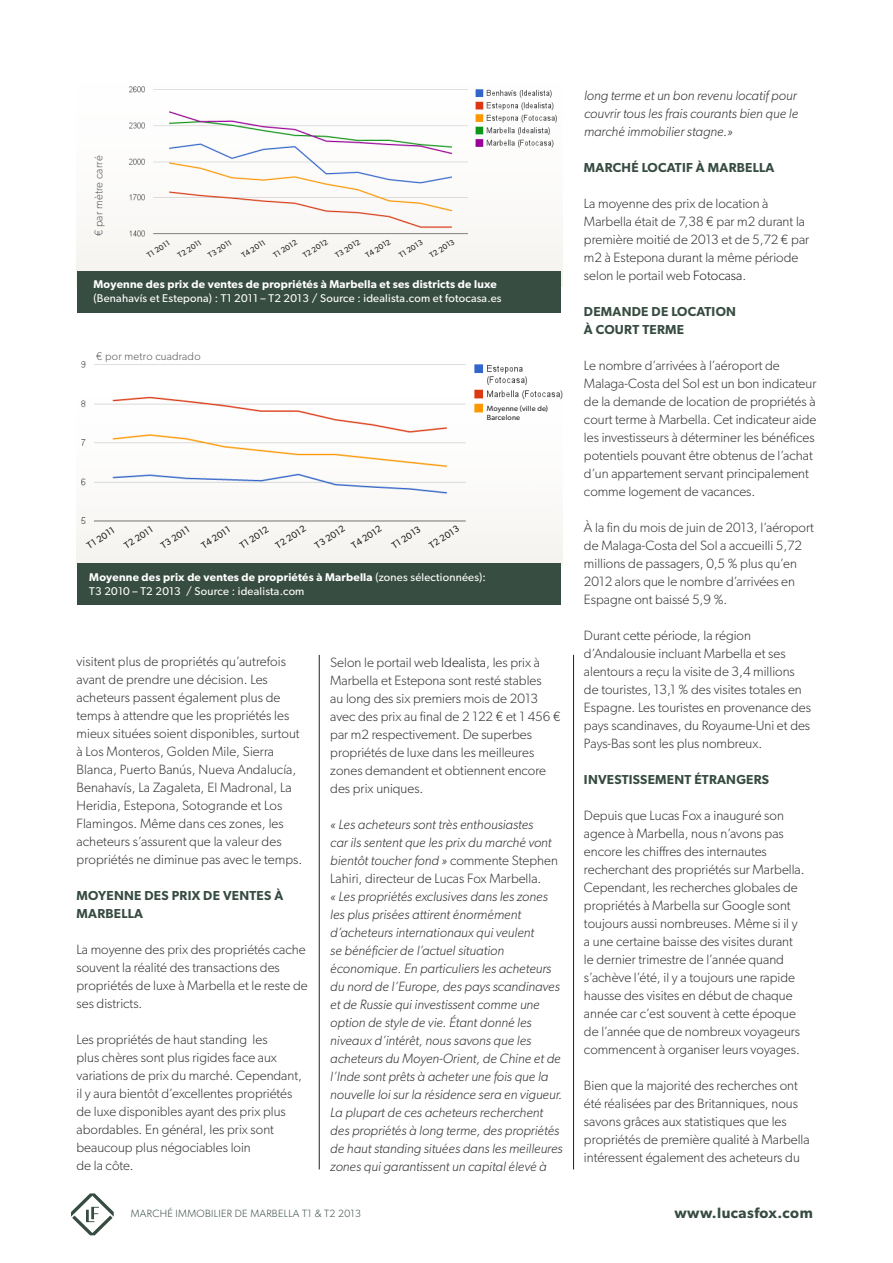
<style>
.page{position:relative;width:893px;height:1263px;background:#fff}
.page>*{position:absolute;margin:0;border:0;box-sizing:border-box;transform-origin:0 0}
.t1{font:600 15px "Gibson";letter-spacing:.03em;color:#374c41}
.t2{font:300 13.5px/18px "Gibson";color:#333}
.t3{font:italic 300 13.5px/18px "Gibson";color:#333}
.t4{font:600 13.05px/18px "Gibson";letter-spacing:.02em;color:#374c41}
.t5{font:11.25px/13.5px "Gibson";letter-spacing:.02em;color:#fff}
.t6{font:600 11.25px "Gibson";letter-spacing:.02em;color:#fff}
.t7{font:300 11.25px "Gibson";letter-spacing:.02em;color:#57585a}
.t8{font:300 10.5px "Gibson";letter-spacing:.03em;color:#374c41}
.t9{font:9.45px "Gibson";color:#231f20}
.t10{font:7.8px "Gibson";color:#231f20}
.t11{font:7.5px/9px "Gibson";letter-spacing:.02em;color:#231f20}
.s1{font-weight:600}
.s2{font-weight:400}
.s3{color:#231f20}
.s4{font-style:normal}
</style>
<div class="page">
<div style="left:77px;top:52px;width:485px;height:235px;background:#fcfcfb"></div>
<div style="left:77px;top:370px;width:485px;height:196px;background:#f6f5f1"></div>
<div style="left:78px;top:271px;width:483px;height:42px;background:#384d42"></div>
<div style="left:78px;top:563px;width:483px;height:42px;background:#384d42"></div>
<hr style="left:319px;top:655px;width:1px;height:514px;background:#231f20">
<hr style="left:573px;top:655px;width:1px;height:514px;background:#231f20">
<img style="left:129px;top:86px;width:434px;height:152px">
<img style="left:76px;top:361px;width:487px;height:163px">
<svg style="left:71px;top:1193px;width:43px;height:42px"></svg>
<p class="t7" style="left:92px;top:236px;width:83px;rotate:-90deg">€ par mètre carré</p>
<p class="t10" style="left:145px;top:252px;width:27px;rotate:-33deg">T1 2011</p>
<p class="t10" style="left:176px;top:252px;width:28px;rotate:-33deg">T2 2011</p>
<p class="t10" style="left:206px;top:252px;width:28px;rotate:-33deg">T3 2011</p>
<p class="t10" style="left:240px;top:252px;width:28px;rotate:-33deg">T4 2011</p>
<p class="t10" style="left:271px;top:252px;width:28px;rotate:-33deg">T1 2012</p>
<p class="t10" style="left:301px;top:252px;width:29px;rotate:-33deg">T2 2012</p>
<p class="t10" style="left:334px;top:252px;width:29px;rotate:-33deg">T3 2012</p>
<p class="t10" style="left:364px;top:252px;width:29px;rotate:-33deg">T4 2012</p>
<p class="t10" style="left:397px;top:252px;width:28px;rotate:-33deg">T1 2013</p>
<p class="t10" style="left:428px;top:252px;width:29px;rotate:-33deg">T2 2013</p>
<p class="t5" style="left:94px;top:277px;width:410px"><span class="s1">Moyenne des prix de ventes de propriétés à Marbella et ses districts de luxe </span>(Benahavís et Estepona) : T1 2011 – T2 2013 / Source : idealista.com et fotocasa.es</p>
<p class="t7" style="left:96px;top:349px;width:106px">€ por metro cuadrado</p>
<p class="t11" style="left:487px;top:404px;width:63px">Moyenne (ville de)<br>Barcelone</p>
<p class="t9" style="left:85px;top:541px;width:32px;rotate:-33deg">T1 2011</p>
<p class="t9" style="left:122px;top:541px;width:34px;rotate:-33deg">T2 2011</p>
<p class="t9" style="left:159px;top:541px;width:34px;rotate:-33deg">T3 2011</p>
<p class="t9" style="left:199px;top:541px;width:34px;rotate:-33deg">T4 2011</p>
<p class="t9" style="left:237px;top:541px;width:34px;rotate:-33deg">T1 2012</p>
<p class="t9" style="left:273px;top:541px;width:35px;rotate:-33deg">T2 2012</p>
<p class="t9" style="left:313px;top:541px;width:35px;rotate:-33deg">T3 2012</p>
<p class="t9" style="left:349px;top:541px;width:35px;rotate:-33deg">T4 2012</p>
<p class="t9" style="left:390px;top:541px;width:34px;rotate:-33deg">T1 2013</p>
<p class="t9" style="left:427px;top:541px;width:35px;rotate:-33deg">T2 2013</p>
<p class="t6" style="left:89px;top:571px;width:398px">Moyenne des prix de ventes de propriétés à Marbella <span class="s2">(zones sélectionnées):</span></p>
<p class="t5" style="left:89px;top:584px;width:217px">T3 2010 – T2 2013 / Source : idealista.com</p>
<p class="t2" style="left:77px;top:652px;width:227px">visitent plus de propriétés qu’autrefois avant de prendre une décision. Les acheteurs passent également plus de temps à attendre que les propriétés les mieux situées soient disponibles, surtout à Los Monteros, Golden Mile, Sierra Blanca, Puerto Banús, Nueva Andalucía, Benahavís, La Zagaleta, El Madronal, La Heridia, Estepona, Sotogrande et Los Flamingos. Même dans ces zones, les acheteurs s’assurent que la valeur des propriétés ne diminue pas avec le temps.</p>
<p class="t4" style="left:77px;top:886px;width:208px">MOYENNE DES PRIX DE VENTES À<br>MARBELLA</p>
<p class="t2" style="left:77px;top:940px;width:233px">La moyenne des prix des propriétés cache souvent la réalité des transactions des propriétés de luxe à Marbella et le reste de ses districts.</p>
<p class="t2" style="left:77px;top:1030px;width:227px">Les propriétés de haut standing les<br>plus chères sont plus rigides face aux variations de prix du marché. Cependant, il y aura bientôt d’excellentes propriétés de luxe disponibles ayant des prix plus abordables. En général, les prix sont beaucoup plus négociables loin</p>
<p class="t2" style="left:77px;top:1156px;width:59px">de la côte.</p>
<p class="t2" style="left:330px;top:653px;width:232px">Selon le portail web <span class="s3">Idealista</span>, les prix à Marbella et Estepona sont resté stables<br>au long des six premiers mois de 2013 avec des prix au final de 2 122 € et 1 456 € par m2 respectivement. De superbes propriétés de luxe dans les meilleures zones demandent et obtiennent encore des prix uniques.</p>
<p class="t3" style="left:330px;top:815px;width:234px">« Les acheteurs sont très enthousiastes<br>car ils sentent que les prix du marché vont bientôt toucher fond » <span class="s4">commente Stephen Lahiri, directeur de Lucas Fox Marbella.<br></span>« Les propriétés exclusives dans les zones les plus prisées attirent énormément d’acheteurs internationaux qui veulent<br>se bénéficier de l’actuel situation économique. En particuliers les acheteurs du nord de l’Europe, des pays scandinaves et de Russie qui investissent comme une option de style de vie. Étant donné les niveaux d’intérêt, nous savons que les acheteurs du Moyen-Orient, de Chine et de l’Inde sont prêts à acheter une fois que la nouvelle loi sur la résidence sera en vigueur.<br>La plupart de ces acheteurs recherchent des propriétés à long terme, des propriétés de haut standing situées dans les meilleures zones qui garantissent un capital élevé à</p>
<p class="t8" style="left:131px;top:1207px;width:232px">MARCHÉ IMMOBILIER DE MARBELLA T1 &amp; T2 2013</p>
<p class="t3" style="left:584px;top:86px;width:216px;text-align:justify">long terme et un bon revenu locatif pour couvrir tous les frais courants bien que le marché immobilier stagne.»</p>
<p class="t4" style="left:584px;top:158px;width:192px">MARCHÉ LOCATIF À MARBELLA</p>
<p class="t2" style="left:584px;top:194px;width:227px">La moyenne des prix de location à Marbella était de 7,38 € par m2 durant la première moitié de 2013 et de 5,72 € par m2 à Estepona durant la même période selon le portail web <span class="s3">Fotocasa</span>.</p>
<p class="t4" style="left:584px;top:302px;width:154px">DEMANDE DE LOCATION</p>
<p class="t4" style="left:584px;top:320px;width:102px">À COURT TERME</p>
<p class="t2" style="left:584px;top:356px;width:234px">Le nombre d’arrivées à l’aéroport de Malaga-Costa del Sol est un bon indicateur de la demande de location de propriétés à court terme à Marbella. Cet indicateur aide les investisseurs à déterminer les bénéfices potentiels pouvant être obtenus de l’achat d’un appartement servant principalement comme logement de vacances.</p>
<p class="t2" style="left:584px;top:518px;width:231px">À la fin du mois de juin de 2013, l’aéroport de Malaga-Costa del Sol a accueilli 5,72 millions de passagers, 0,5 % plus qu’en 2012 alors que le nombre d’arrivées en Espagne ont baissé 5,9 %.</p>
<p class="t2" style="left:584px;top:626px;width:228px">Durant cette période, la région d’Andalousie incluant Marbella et ses alentours a reçu la visite de 3,4 millions de touristes, 13,1 % des visites totales en Espagne. Les touristes en provenance des pays scandinaves, du Royaume-Uni et des Pays-Bas sont les plus nombreux.</p>
<p class="t4" style="left:584px;top:770px;width:187px">INVESTISSEMENT ÉTRANGERS</p>
<p class="t2" style="left:584px;top:806px;width:222px">Depuis que Lucas Fox a inauguré son agence à Marbella, nous n’avons pas encore les chiffres des internautes recherchant des propriétés sur Marbella.<br>Cependant, les recherches globales de propriétés à Marbella sur Google sont toujours aussi nombreuses. Même si il y a une certaine baisse des visites durant le dernier trimestre de l’année quand s’achève l’été, il y a toujours une rapide hausse des visites en début de chaque année car c’est souvent à cette époque de l’année que de nombreux voyageurs commencent à organiser leurs voyages.</p>
<p class="t2" style="left:584px;top:1076px;width:227px">Bien que la majorité des recherches ont été réalisées par des Britanniques, nous savons grâces aux statistiques que les propriétés de première qualité à Marbella intéressent également des acheteurs du</p>
<p class="t1" style="left:674px;top:1203px;width:140px">www.lucasfox.com</p>
</div>
